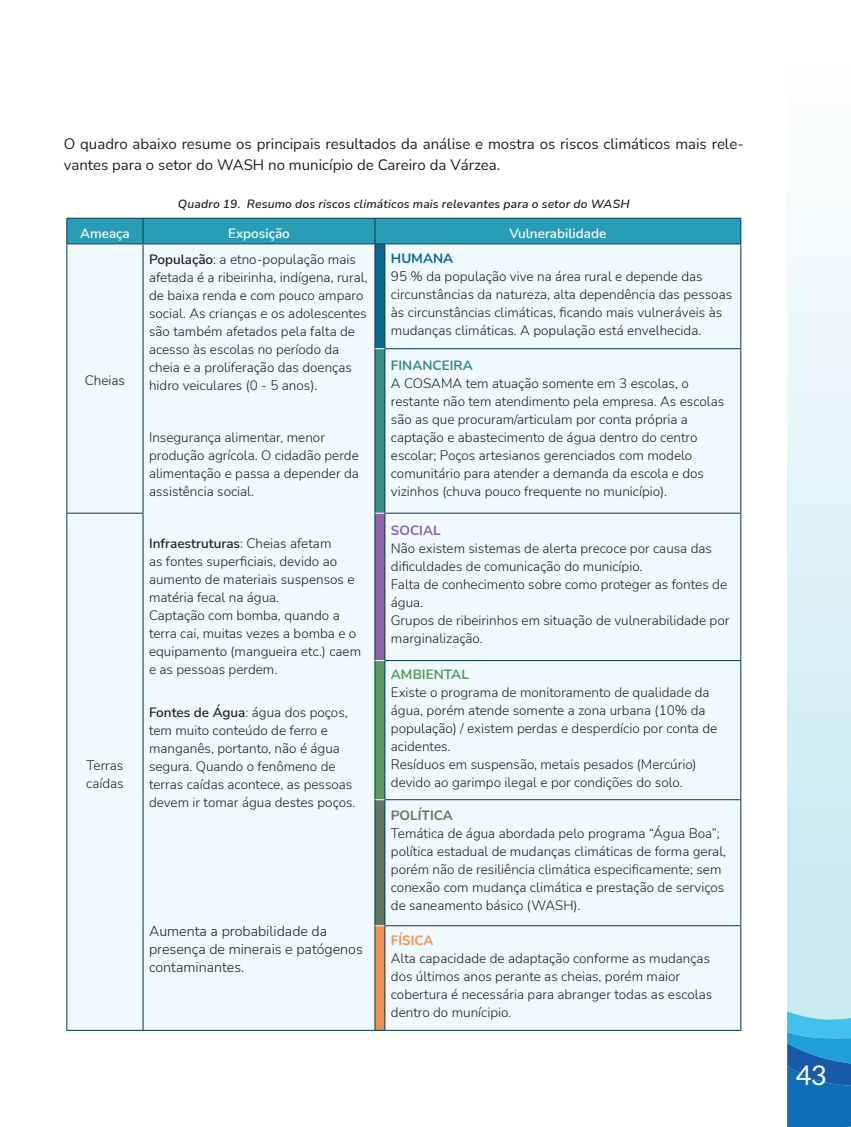
<style>
.page{position:relative;width:851px;height:1127px;background:#fff}
.page>*{position:absolute;margin:0;border:0;box-sizing:border-box;transform-origin:0 0}
.t1{font:27px "Lato";color:#fff}
.t2{font:15px/21px "Nunito";color:#231f20}
.t3{font:300 14.25px/18px "Nunito";color:#231f20}
.t4{font:300 13.5px/18px "Nunito";color:#231f20}
.t5{font:600 13.5px "Nunito";color:#fff}
.t6{font:700 13.5px "Nunito";color:#398e83}
.t7{font:700 13.5px "Nunito";color:#5b9961}
.t8{font:700 13.5px "Nunito";color:#657461}
.t9{font:700 13.5px "Nunito";color:#0b688e}
.t10{font:700 13.5px "Nunito";color:#9062a9}
.t11{font:700 13.5px "Nunito";color:#f3924e}
.t12{font:italic 600 12px "Nunito";letter-spacing:.015em;color:#231f20}
.s1{font-weight:600}
</style>
<div class="page">
<svg style="left:787px;top:206px;width:63px;height:805px;background:#dcf1f6"></svg>
<svg style="left:787px;top:1011px;width:63px;height:116px;background:#2687c7"></svg>
<div style="left:67px;top:244px;width:307px;height:786px;background:#f0f9fd"></div>
<div style="left:375px;top:244px;width:10px;height:105px;background:#0b688e"></div>
<div style="left:385px;top:244px;width:355px;height:786px;background:#f0f9fd"></div>
<div style="left:375px;top:349px;width:10px;height:164px;background:#398e83"></div>
<div style="left:375px;top:513px;width:10px;height:147px;background:#9062a9"></div>
<div style="left:375px;top:660px;width:10px;height:140px;background:#5b9961"></div>
<div style="left:375px;top:800px;width:10px;height:126px;background:#657461"></div>
<div style="left:375px;top:926px;width:10px;height:104px;background:#f3924e"></div>
<div style="left:66px;top:218px;width:675px;height:26px;background:#2a9db6"></div>
<hr style="left:385px;top:243px;width:356px;height:1px;background:#05374e">
<hr style="left:66px;top:244px;width:1px;height:105px;background:#05374e">
<hr style="left:66px;top:349px;width:1px;height:164px;background:#05374e">
<hr style="left:143px;top:244px;width:1px;height:105px;background:#05374e">
<hr style="left:143px;top:349px;width:1px;height:164px;background:#05374e">
<hr style="left:143px;top:1030px;width:232px;height:1px;background:#05374e">
<hr style="left:374px;top:244px;width:1px;height:105px;background:#05374e">
<hr style="left:384px;top:244px;width:1px;height:104px;background:#05374e">
<hr style="left:740px;top:244px;width:1px;height:104px;background:#05374e">
<hr style="left:374px;top:349px;width:1px;height:164px;background:#05374e">
<hr style="left:384px;top:348px;width:357px;height:1px;background:#05374e">
<hr style="left:384px;top:349px;width:1px;height:164px;background:#05374e">
<hr style="left:740px;top:349px;width:1px;height:164px;background:#05374e">
<hr style="left:66px;top:513px;width:77px;height:1px;background:#05374e">
<hr style="left:66px;top:513px;width:1px;height:147px;background:#05374e">
<hr style="left:143px;top:513px;width:1px;height:147px;background:#05374e">
<hr style="left:66px;top:660px;width:1px;height:140px;background:#05374e">
<hr style="left:143px;top:660px;width:1px;height:140px;background:#05374e">
<hr style="left:66px;top:800px;width:1px;height:126px;background:#05374e">
<hr style="left:143px;top:800px;width:1px;height:126px;background:#05374e">
<hr style="left:66px;top:926px;width:1px;height:104px;background:#05374e">
<hr style="left:143px;top:926px;width:1px;height:104px;background:#05374e">
<hr style="left:66px;top:1030px;width:77px;height:1px;background:#05374e">
<hr style="left:374px;top:513px;width:1px;height:147px;background:#05374e">
<hr style="left:384px;top:513px;width:357px;height:1px;background:#05374e">
<hr style="left:384px;top:513px;width:1px;height:147px;background:#05374e">
<hr style="left:740px;top:513px;width:1px;height:147px;background:#05374e">
<hr style="left:374px;top:660px;width:1px;height:140px;background:#05374e">
<hr style="left:384px;top:660px;width:357px;height:1px;background:#05374e">
<hr style="left:384px;top:661px;width:1px;height:138px;background:#05374e">
<hr style="left:740px;top:661px;width:1px;height:138px;background:#05374e">
<hr style="left:374px;top:800px;width:1px;height:126px;background:#05374e">
<hr style="left:384px;top:799px;width:357px;height:1px;background:#05374e">
<hr style="left:384px;top:800px;width:1px;height:125px;background:#05374e">
<hr style="left:740px;top:800px;width:1px;height:125px;background:#05374e">
<hr style="left:374px;top:926px;width:1px;height:104px;background:#05374e">
<hr style="left:384px;top:925px;width:357px;height:1px;background:#05374e">
<hr style="left:384px;top:926px;width:1px;height:104px;background:#05374e">
<hr style="left:740px;top:926px;width:1px;height:104px;background:#05374e">
<hr style="left:385px;top:1030px;width:356px;height:1px;background:#05374e">
<p class="t2" style="left:64px;top:132px;width:681px">O quadro abaixo resume os principais resultados da análise e mostra os riscos climáticos mais rele&shy;vantes para o setor do WASH no município de Careiro da Várzea.</p>
<p class="t12" style="left:178px;top:195px;width:453px">Quadro 19. Resumo dos riscos climáticos mais relevantes para o setor do WASH</p>
<p class="t5" style="left:80px;top:224px;width:51px">Ameaça</p>
<p class="t5" style="left:228px;top:224px;width:63px">Exposição</p>
<p class="t5" style="left:509px;top:224px;width:98px">Vulnerabilidade</p>
<p class="t4" style="left:85px;top:371px;width:42px">Cheias</p>
<p class="t4" style="left:86px;top:755px;width:39px">Terras caídas</p>
<p class="t4" style="left:149px;top:249px;width:220px"><span class="s1">População</span>: a etno-população mais afetada é a ribeirinha, indígena, rural, de baixa renda e com pouco amparo social. As crianças e os adolescentes são também afetados pela falta de acesso às escolas no período da cheia e a proliferação das doenças hidro veiculares (0 - 5 anos).</p>
<p class="t4" style="left:149px;top:427px;width:211px">Insegurança alimentar, menor produção agrícola. O cidadão perde alimentação e passa a depender da assistência social.</p>
<p class="t4" style="left:149px;top:533px;width:213px"><span class="s1">Infraestruturas</span>: Cheias afetam<br>as fontes superficiais, devido ao aumento de materiais suspensos e matéria fecal na água.<br>Captação com bomba, quando a terra cai, muitas vezes a bomba e o equipamento (mangueira etc.) caem e as pessoas perdem.</p>
<p class="t4" style="left:149px;top:703px;width:208px"><span class="s1">Fontes de Água</span>: água dos poços, tem muito conteúdo de ferro e manganês, portanto, não é água segura. Quando o fenômeno de terras caídas acontece, as pessoas devem ir tomar água destes poços.</p>
<p class="t3" style="left:149px;top:921px;width:215px">Aumenta a probabilidade da presença de minerais e patógenos contaminantes.</p>
<p class="t9" style="left:391px;top:249px;width:64px">HUMANA</p>
<p class="t4" style="left:391px;top:267px;width:343px">95 % da população vive na área rural e depende das circunstâncias da natureza, alta dependência das pessoas às circunstâncias climáticas, ficando mais vulneráveis às mudanças climáticas. A população está envelhecida.</p>
<p class="t6" style="left:391px;top:356px;width:83px">FINANCEIRA</p>
<p class="t4" style="left:391px;top:374px;width:335px">A COSAMA tem atuação somente em 3 escolas, o restante não tem atendimento pela empresa. As escolas são as que procuram/articulam por conta própria a captação e abastecimento de água dentro do centro escolar; Poços artesianos gerenciados com modelo comunitário para atender a demanda da escola e dos vizinhos (chuva pouco frequente no município).</p>
<p class="t10" style="left:391px;top:521px;width:51px">SOCIAL</p>
<p class="t4" style="left:391px;top:539px;width:340px">Não existem sistemas de alerta precoce por causa das dificuldades de comunicação do município.<br>Falta de conhecimento sobre como proteger as fontes de água.<br>Grupos de ribeirinhos em situação de vulnerabilidade por marginalização.</p>
<p class="t7" style="left:391px;top:664px;width:79px">AMBIENTAL</p>
<p class="t4" style="left:391px;top:682px;width:328px">Existe o programa de monitoramento de qualidade da água, porém atende somente a zona urbana (10% da população) / existem perdas e desperdício por conta de acidentes.<br>Resíduos em suspensão, metais pesados (Mercúrio) devido ao garimpo ilegal e por condições do solo.</p>
<p class="t8" style="left:391px;top:806px;width:63px">POLÍTICA</p>
<p class="t4" style="left:391px;top:824px;width:337px">Temática de água abordada pelo programa “Água Boa”; política estadual de mudanças climáticas de forma geral, porém não de resiliência climática especificamente; sem conexão com mudança climática e prestação de serviços de saneamento básico (WASH).</p>
<p class="t11" style="left:391px;top:930px;width:44px">FÍSICA</p>
<p class="t4" style="left:391px;top:948px;width:323px">Alta capacidade de adaptação conforme as mudanças dos últimos anos perante as cheias, porém maior cobertura é necessária para abranger todas as escolas dentro do munícipio.</p>
<h1 class="t1" style="left:795px;top:1060px;width:32px">43</h1>
<h1 class="t1" style="left:798px;top:1066px;width:32px">43</h1>
</div>
